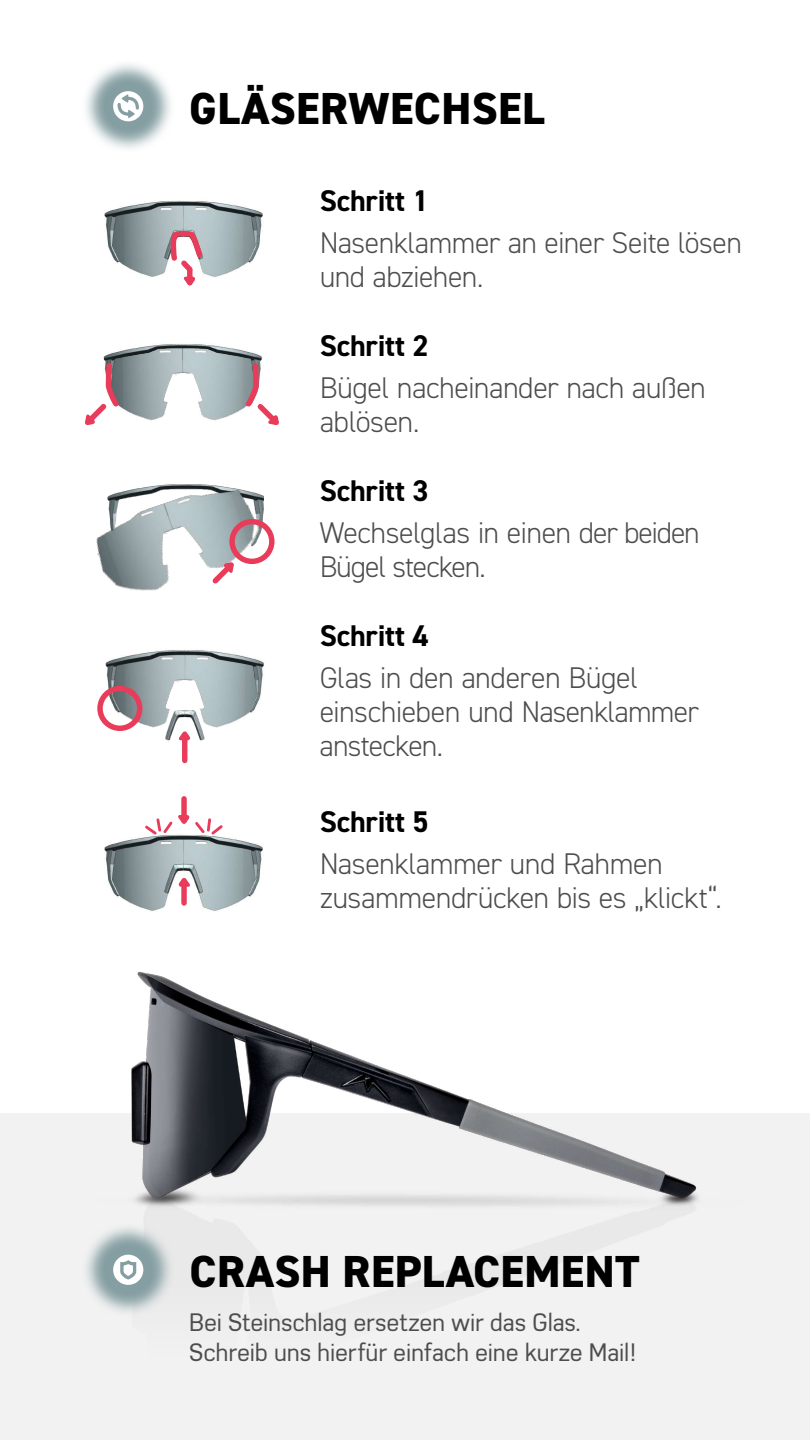
<style>
.page{position:relative;width:810px;height:1440px;background:#fff}
.page>*{position:absolute;margin:0;border:0;box-sizing:border-box;transform-origin:0 0}
.t1{font:800 45px "DIN2014";letter-spacing:.01em;color:#000}
.t2{font:300 30px/33.8px "DIN2014";letter-spacing:-.02em;color:#4d4d4d}
.t3{font:700 30px "DIN2014";letter-spacing:-.005em;color:#000}
.t4{font:24.75px/30px "Azbuka Pro";letter-spacing:-.005em;color:#4d4d4d}
</style>
<div class="page">
<div style="left:0;top:1114px;width:810px;height:326px;background:#f2f2f2"></div>
<img style="left:0;top:971px;width:786px;height:307px">
<svg style="left:81px;top:1223px;width:94px;height:91px"></svg>
<div style="left:105px;top:1246px;width:47px;height:47px;background:#849ea2;border-radius:50%"></div>
<div style="left:113px;top:1255px;width:30px;height:30px;background:#fff;border-radius:50%"></div>
<svg style="left:120px;top:1260px;width:18px;height:22px"></svg>
<svg style="left:86px;top:64px;width:85px;height:85px"></svg>
<div style="left:105px;top:83px;width:47px;height:47px;background:#849ea2;border-radius:50%"></div>
<div style="left:113px;top:91px;width:30px;height:30px;background:#fff;border-radius:50%"></div>
<svg style="left:116px;top:94px;width:25px;height:24px"></svg>
<img style="left:96px;top:522px;width:178px;height:69px">
<div style="left:229px;top:519px;width:46px;height:45px;border:5px solid #e83c5a;border-radius:50%"></div>
<svg style="left:182px;top:742px;width:6px;height:19px"></svg>
<img style="left:102px;top:650px;width:162px;height:81px">
<div style="left:97px;top:686px;width:45px;height:45px;border:5px solid #e83c5a;border-radius:50%"></div>
<img style="left:148px;top:697px;width:70px;height:45px">
<svg style="left:85px;top:343px;width:194px;height:82px"></svg>
<img style="left:105px;top:200px;width:158px;height:77px">
<svg style="left:169px;top:227px;width:38px;height:59px"></svg>
<img style="left:105px;top:837px;width:158px;height:74px">
<div style="left:181px;top:799px;width:6px;height:22px;background:#e83c5a"></div>
<div style="left:181px;top:881px;width:6px;height:22px;background:#e83c5a"></div>
<svg style="left:178px;top:877px;width:13px;height:10px"></svg>
<svg style="left:145px;top:815px;width:78px;height:22px"></svg>
<svg style="left:107px;top:484px;width:157px;height:105px"></svg>
<h1 class="t1" style="left:189px;top:78px;width:357px">GLÄSERWECHSEL</h1>
<p class="t3" style="left:320px;top:181px;width:111px">Schritt 1</p>
<p class="t2" style="left:320px;top:226px;width:424px">Nasenklammer an einer Seite lösen und abziehen.</p>
<p class="t3" style="left:320px;top:326px;width:111px">Schritt 2</p>
<p class="t2" style="left:320px;top:371px;width:388px">Bügel nacheinander nach außen ablösen.</p>
<p class="t3" style="left:320px;top:471px;width:111px">Schritt 3</p>
<p class="t2" style="left:320px;top:516px;width:382px">Wechselglas in einen der beiden<br>Bügel stecken.</p>
<p class="t3" style="left:320px;top:616px;width:111px">Schritt 4</p>
<p class="t2" style="left:320px;top:661px;width:381px">Glas in den anderen Bügel einschieben und Nasenklammer anstecken.</p>
<p class="t3" style="left:320px;top:802px;width:111px">Schritt 5</p>
<p class="t2" style="left:320px;top:847px;width:404px">Nasenklammer und Rahmen zusammendrücken bis es „klickt“.</p>
<h1 class="t1" style="left:190px;top:1242px;width:452px">CRASH REPLACEMENT</h1>
<p class="t4" style="left:189px;top:1307px;width:448px">Bei Steinschlag ersetzen wir das Glas.<br>Schreib uns hierfür einfach eine kurze Mail!</p>
</div>
